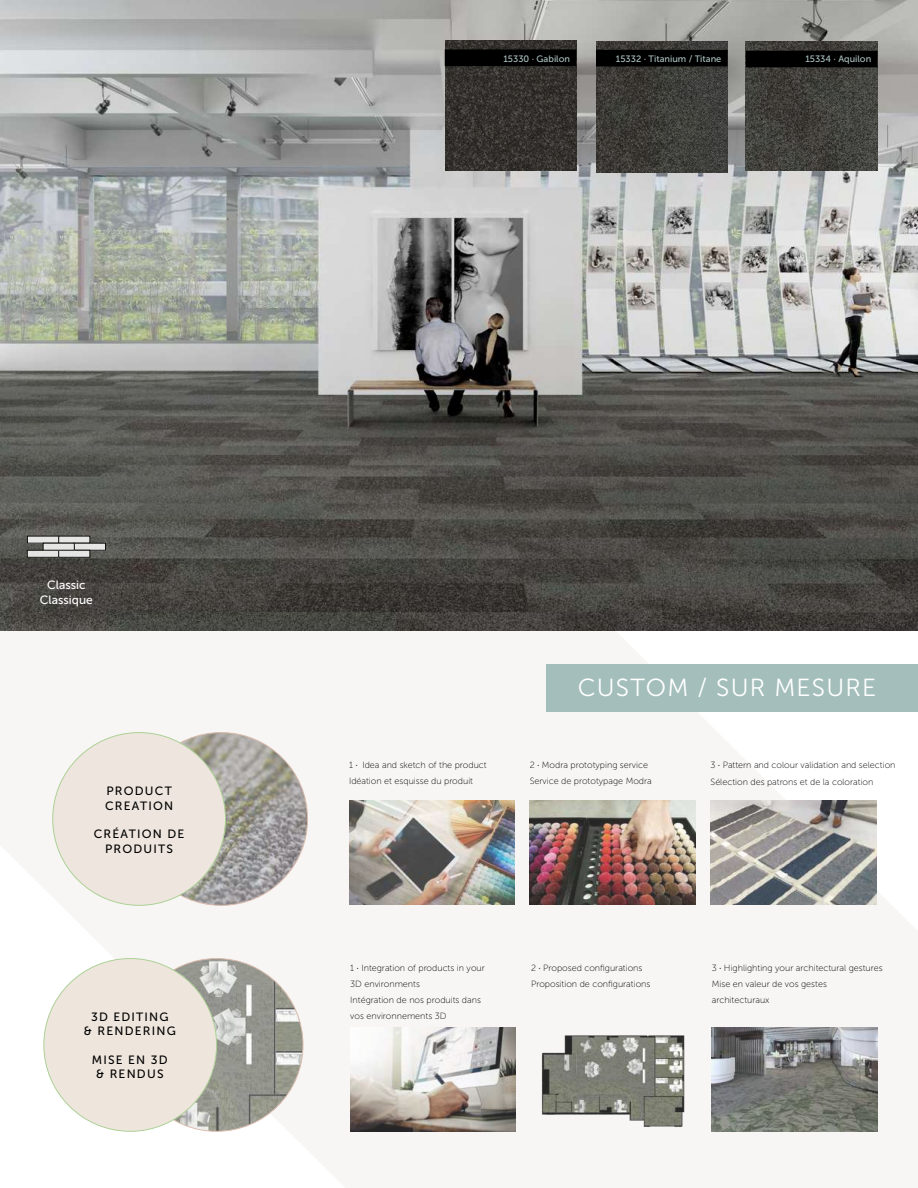
<style>
.page{position:relative;width:918px;height:1188px;background:#fff}
.page>*{position:absolute;margin:0;border:0;box-sizing:border-box;transform-origin:0 0}
.t1{font:24.6px "Museo Sans 300";letter-spacing:.05em;color:#fff}
.t2{font:12px/14.4px "Museo Sans 500";letter-spacing:.1em;color:#000;text-align:center}
.t3{font:12px/14.4px "Museo Sans 500";color:#fff;text-align:center}
.t4{font:9.15px "Museo Sans 500";color:#acc3c1}
.t5{font:9px/16.2px "Museo Sans 100";color:#000}
.s1{color:#ddd7d1}
.s2{font-family:"Museo Sans 500"}
</style>
<div class="page">
<div style="left:546px;top:664px;width:372px;height:47px;background:#a4bebc"></div>
<img style="left:0;top:0;width:918px;height:631px">
<div style="left:27px;top:536px;width:32px;height:7px;background:#e5e6e5"></div>
<div style="left:27px;top:550px;width:32px;height:7px;background:#e4e4e3"></div>
<div style="left:27px;top:550px;width:32px;height:8px;border:1px solid #000"></div>
<div style="left:59px;top:536px;width:31px;height:7px;background:#e5e6e5"></div>
<div style="left:74px;top:543px;width:31px;height:7px;background:#e5e5e5"></div>
<div style="left:59px;top:550px;width:31px;height:7px;background:#e5e5e4"></div>
<div style="left:58px;top:550px;width:32px;height:8px;border:1px solid #000"></div>
<div style="left:43px;top:543px;width:31px;height:7px;background:#e5e5e4"></div>
<img style="left:596px;top:41px;width:132px;height:131px">
<div style="left:597px;top:50px;width:130px;height:16px;background:#000"></div>
<img style="left:746px;top:41px;width:131px;height:129px">
<div style="left:747px;top:51px;width:130px;height:16px;background:#000"></div>
<img style="left:445px;top:40px;width:132px;height:130px">
<div style="left:445px;top:50px;width:131px;height:16px;background:#000"></div>
<div style="left:445px;top:49px;width:131px;height:17px;border:1px solid #000"></div>
<img style="left:135px;top:733px;width:173px;height:172px;border-radius:86px">
<div style="left:53px;top:733px;width:172px;height:172px;background:#eee6de;border-radius:50%"></div>
<img style="left:130px;top:959px;width:173px;height:172px;border-radius:86px">
<div style="left:44px;top:959px;width:173px;height:172px;background:#eee6dd;border-radius:50%"></div>
<img style="left:350px;top:1028px;width:166px;height:103px">
<img style="left:541px;top:1035px;width:144px;height:93px">
<img style="left:712px;top:1028px;width:166px;height:104px">
<img style="left:349px;top:801px;width:166px;height:104px">
<img style="left:530px;top:800px;width:165px;height:104px">
<img style="left:711px;top:801px;width:165px;height:104px">
<p class="t4" style="left:503px;top:54px;width:68px">15330 <span class="s1">·</span> Gabilon</p>
<p class="t4" style="left:616px;top:54px;width:107px">15332 <span class="s1">·</span> Titanium / Titane</p>
<p class="t4" style="left:805px;top:54px;width:67px">15334 <span class="s1">·</span> Aquilon</p>
<h2 class="t3" style="left:40px;top:578px;width:54px">Classic<br>Classique</h2>
<h2 class="t2" style="left:105px;top:784px;width:70px;text-align:left">PRODUCT<br>CREATION</h2>
<h2 class="t2" style="left:94px;top:827px;width:92px">CRÉATION DE<br>PRODUITS</h2>
<h2 class="t2" style="left:84px;top:1009px;width:94px">3D EDITING<br>&amp; RENDERING</h2>
<h2 class="t2" style="left:92px;top:1053px;width:77px">MISE EN 3D &amp; RENDUS</h2>
<h1 class="t1" style="left:578px;top:675px;width:300px">CUSTOM / SUR MESURE</h1>
<p class="t5" style="left:349px;top:757px;width:139px">1 <span class="s2">·</span> Idea and sketch of the product<br>Idéation et esquisse du produit</p>
<p class="t5" style="left:530px;top:757px;width:123px">2 <span class="s2">·</span> Modra prototyping service<br>Service de prototypage Modra</p>
<p class="t5" style="left:711px;top:757px;width:186px">3 <span class="s2">·</span> Pattern and colour validation and selection<br>Sélection des patrons et de la coloration</p>
<p class="t5" style="left:350px;top:960px;width:136px">1 <span class="s2">·</span> Integration of products in your<br>3D environments<br>Intégration de nos produits dans vos environnements 3D</p>
<p class="t5" style="left:531px;top:960px;width:121px">2 <span class="s2">·</span> Proposed configurations<br>Proposition de configurations</p>
<p class="t5" style="left:712px;top:960px;width:172px">3 <span class="s2">·</span> Highlighting your architectural gestures<br>Mise en valeur de vos gestes architecturaux</p>
</div>
